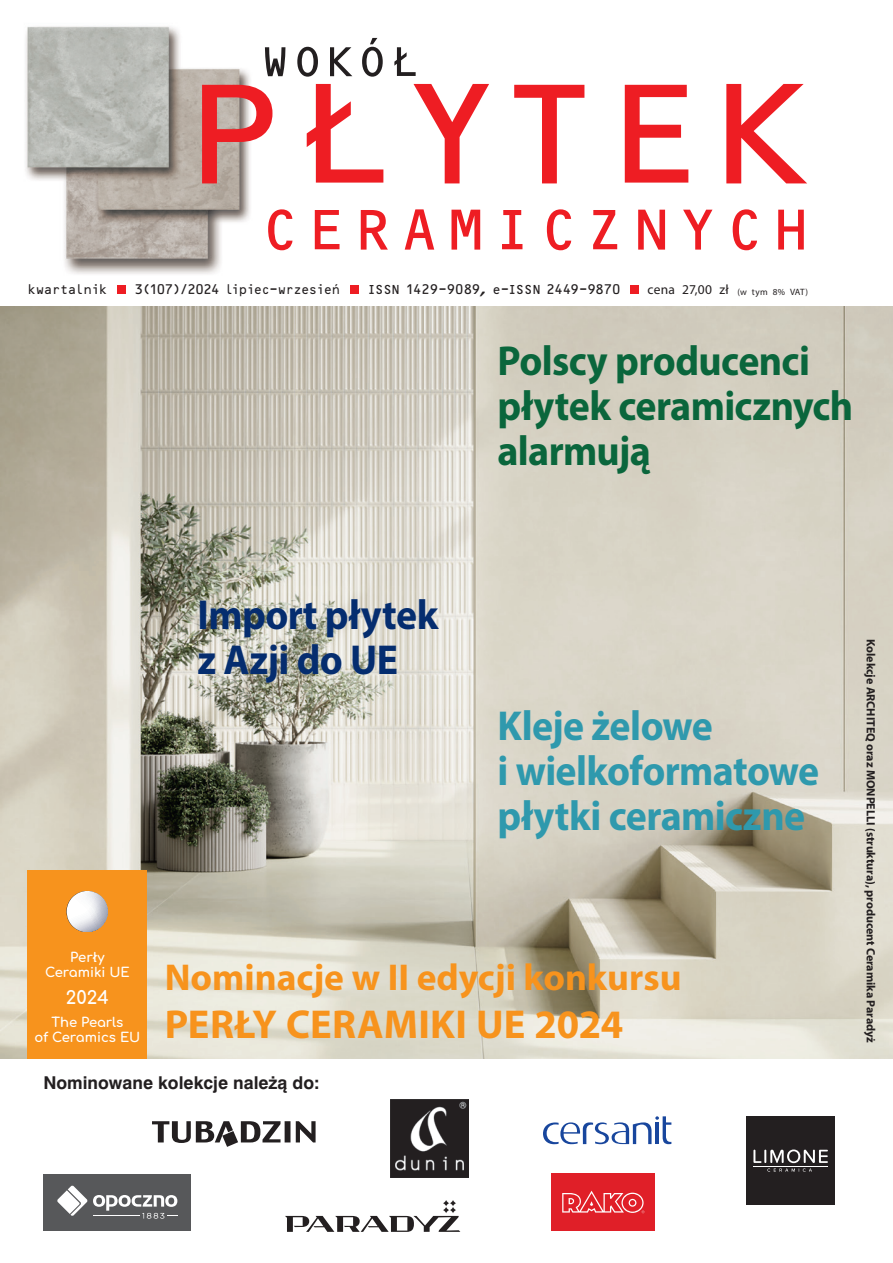
<style>
.page{position:relative;width:893px;height:1263px;background:#fff}
.page>*{position:absolute;margin:0;border:0;box-sizing:border-box;transform-origin:0 0}
.t1{font:700 42px/45px "Myriad Pro";letter-spacing:-.015em;color:#2f99ad;scale:.95 1}
.t2{font:700 42px/45px "Myriad Pro";letter-spacing:-.015em;color:#0a663c;scale:.95 1}
.t3{font:700 42px/45px "Myriad Pro";letter-spacing:-.015em;color:#052d6f;scale:.95 1}
.t4{font:700 40.5px "Myriad Pro";letter-spacing:.005em;color:#f7931d}
.t5{font:700 37.5px "Myriad Pro";color:#f7931d}
.t6{font:700 18px "Comfortaa";color:#fff}
.t7{font:700 16.5px "Swis 721 PL";color:#231f20}
.t8{font:13.5px "Myriad Pro";letter-spacing:.01em;color:#231f20}
.t9{font:700 13.2px/15.1px "Comfortaa";color:#fff;text-align:center}
.t10{font:700 12px "Myriad Pro";letter-spacing:-.005em;color:#231f20}
.t11{font:12px "OCR B 10 PL Regular";letter-spacing:-.07em;color:#231f20}
.t12{font:12px "OCR B 10 PL Regular";letter-spacing:-.105em;color:#231f20}
.t13{font:12px "OCR B 10 PL Regular";letter-spacing:-.125em;color:#231f20}
.s1{font-size:9.15px}
</style>
<div class="page">
<div style="left:117px;top:285px;width:9px;height:8px;background:#ee1d23"></div>
<div style="left:350px;top:285px;width:8px;height:8px;background:#ee1d23"></div>
<div style="left:630px;top:285px;width:9px;height:8px;background:#ee1d23"></div>
<img style="left:25px;top:26px;width:225px;height:248px">
<svg style="left:202px;top:85px;width:70px;height:98px"></svg>
<svg style="left:307px;top:84px;width:76px;height:99px"></svg>
<svg style="left:413px;top:84px;width:76px;height:99px"></svg>
<svg style="left:514px;top:85px;width:70px;height:98px"></svg>
<svg style="left:625px;top:85px;width:63px;height:98px"></svg>
<svg style="left:726px;top:84px;width:81px;height:99px"></svg>
<svg style="left:265px;top:47px;width:20px;height:29px"></svg>
<svg style="left:297px;top:47px;width:21px;height:30px"></svg>
<svg style="left:330px;top:47px;width:22px;height:29px"></svg>
<svg style="left:362px;top:38px;width:21px;height:39px"></svg>
<svg style="left:394px;top:47px;width:22px;height:29px"></svg>
<svg style="left:268px;top:209px;width:24px;height:41px"></svg>
<svg style="left:315px;top:210px;width:24px;height:39px"></svg>
<svg style="left:361px;top:210px;width:27px;height:40px"></svg>
<svg style="left:405px;top:209px;width:29px;height:41px"></svg>
<svg style="left:451px;top:210px;width:29px;height:40px"></svg>
<svg style="left:502px;top:210px;width:20px;height:39px"></svg>
<svg style="left:547px;top:209px;width:24px;height:41px"></svg>
<svg style="left:593px;top:210px;width:24px;height:39px"></svg>
<svg style="left:638px;top:210px;width:27px;height:40px"></svg>
<svg style="left:683px;top:210px;width:29px;height:40px"></svg>
<svg style="left:733px;top:209px;width:24px;height:41px"></svg>
<svg style="left:778px;top:210px;width:26px;height:40px"></svg>
<div style="left:552px;top:1173px;width:103px;height:57px;background:#e01f28"></div>
<svg style="left:562px;top:1191px;width:82px;height:22px"></svg>
<div style="left:43px;top:1174px;width:148px;height:56px;background:#57585a"></div>
<svg style="left:57px;top:1185px;width:120px;height:34px"></svg>
<svg style="left:543px;top:1116px;width:128px;height:28px"></svg>
<img style="left:390px;top:1099px;width:78px;height:78px">
<img style="left:0;top:306px;width:893px;height:753px">
<svg style="left:285px;top:1200px;width:175px;height:32px"></svg>
<div style="left:746px;top:1116px;width:89px;height:89px;background:#231f20"></div>
<svg style="left:753px;top:1149px;width:75px;height:23px"></svg>
<div style="left:28px;top:871px;width:119px;height:188px;background:#f7931d"></div>
<svg style="left:66px;top:891px;width:42px;height:41px"></svg>
<svg style="left:152px;top:1121px;width:164px;height:26px"></svg>
<p class="t13" style="left:27px;top:282px;width:82px">kwartalnik</p>
<p class="t12" style="left:134px;top:282px;width:208px">3(107)/2024 lipiec-wrzesień</p>
<p class="t11" style="left:367px;top:282px;width:255px">ISSN 1429-9089, e-ISSN 2449-9870</p>
<p class="t8" style="left:648px;top:282px;width:162px">cena 27,00 zł <span class="s1">(w tym 8% VAT)</span></p>
<h1 class="t2" style="left:497px;top:337px;width:376px">Polscy producenci płytek ceramicznych alarmują</h1>
<h1 class="t3" style="left:198px;top:591px;width:255px">Import płytek z Azji do UE</h1>
<h1 class="t1" style="left:497px;top:701px;width:340px">Kleje żelowe<br>i wielkoformatowe płytki ceramiczne</h1>
<p class="t9" style="left:45px;top:948px;width:86px">Perły<br>Ceramiki UE</p>
<p class="t9" style="left:34px;top:1012px;width:107px">The Pearls<br>of Ceramics EU</p>
<h3 class="t7" style="left:43px;top:1072px;width:278px">Nominowane kolekcje należą do:</h3>
<h3 class="t5" style="left:165px;top:953px;width:518px">Nominacje w II edycji konkursu</h3>
<h2 class="t4" style="left:165px;top:998px;width:460px">PERŁY CERAMIKI UE 2024</h2>
<h3 class="t6" style="left:66px;top:981px;width:45px">2024</h3>
<p class="t10" style="left:879px;top:639px;width:405px;rotate:90deg">Kolekcje ARCHITEQ oraz MONPELLI (struktura), producent Ceramika Paradyż</p>
</div>
